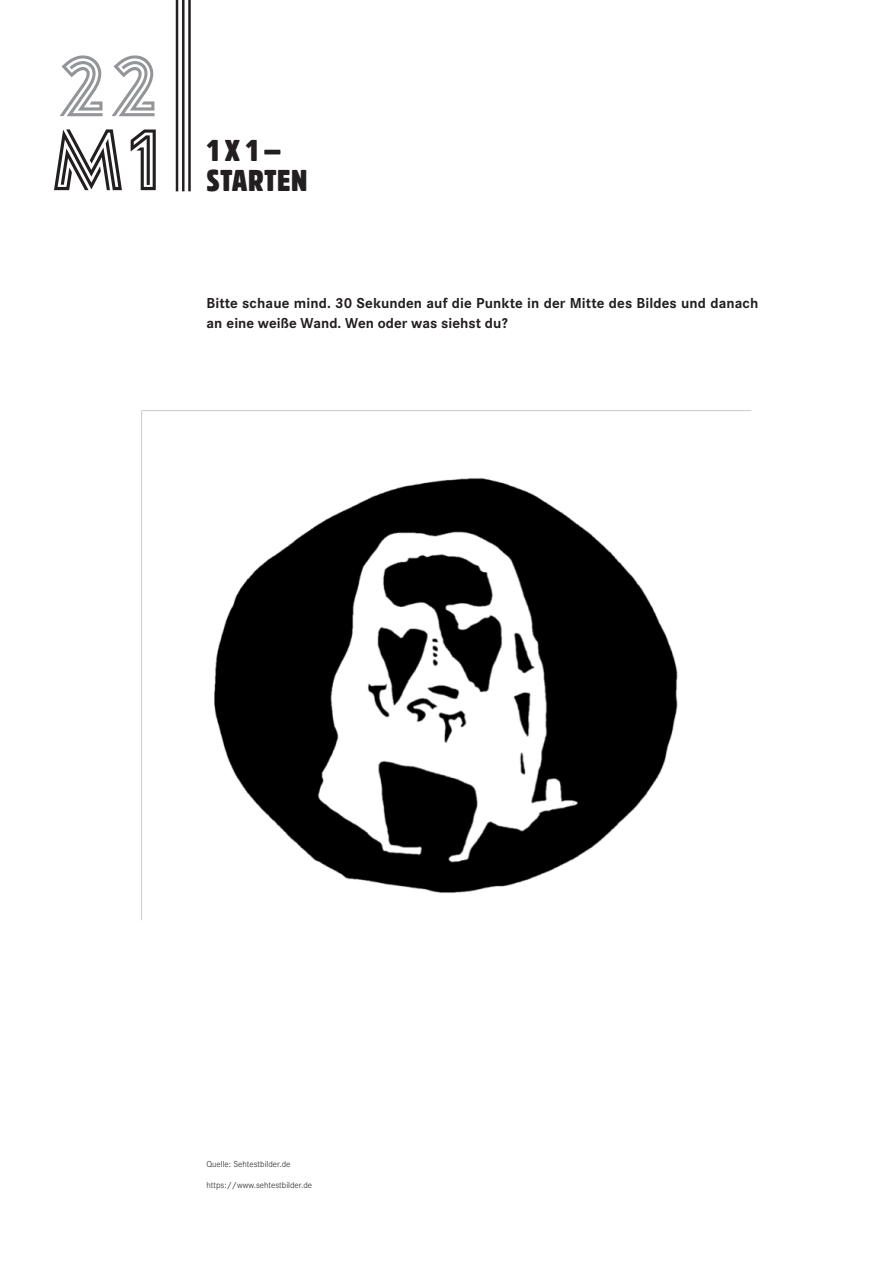
<style>
.page{position:relative;width:893px;height:1263px;background:#fff}
.page>*{position:absolute;margin:0;border:0;box-sizing:border-box;transform-origin:0 0}
.t1{font:86.7px "Argon";color:#939598}
.t2{font:86.7px "Argon";color:#231f20}
.t3{font:900 30px/30px "Amsi Pro Cond";letter-spacing:.015em;color:#231f20}
.t4{font:700 15px/20.2px "Corporate S";letter-spacing:.005em;color:#231f20}
.t5{font:300 9px "Corporate S";color:#231f20}
</style>
<div class="page">
<img style="left:142px;top:410px;width:609px;height:483px">
<hr style="left:176px;top:0;width:2px;height:191px;background:#231f20">
<hr style="left:182px;top:0;width:3px;height:191px;background:#231f20">
<hr style="left:188px;top:0;width:3px;height:191px;background:#231f20">
<h1 class="t1" style="left:56px;top:47px;width:105px">22</h1>
<h1 class="t2" style="left:54px;top:121px;width:108px">M1</h1>
<h2 class="t3" style="left:206px;top:134px;width:103px">1 X 1 —<br>STARTEN</h2>
<p class="t4" style="left:206px;top:293px;width:554px">Bitte schaue mind. 30 Sekunden auf die Punkte in der Mitte des Bildes und danach an eine weiße Wand. Wen oder was siehst du?</p>
<p class="t5" style="left:206px;top:1159px;width:86px">Quelle: Sehtestbilder.de</p>
<p class="t5" style="left:206px;top:1180px;width:107px">https://www.sehtestbilder.de</p>
</div>
